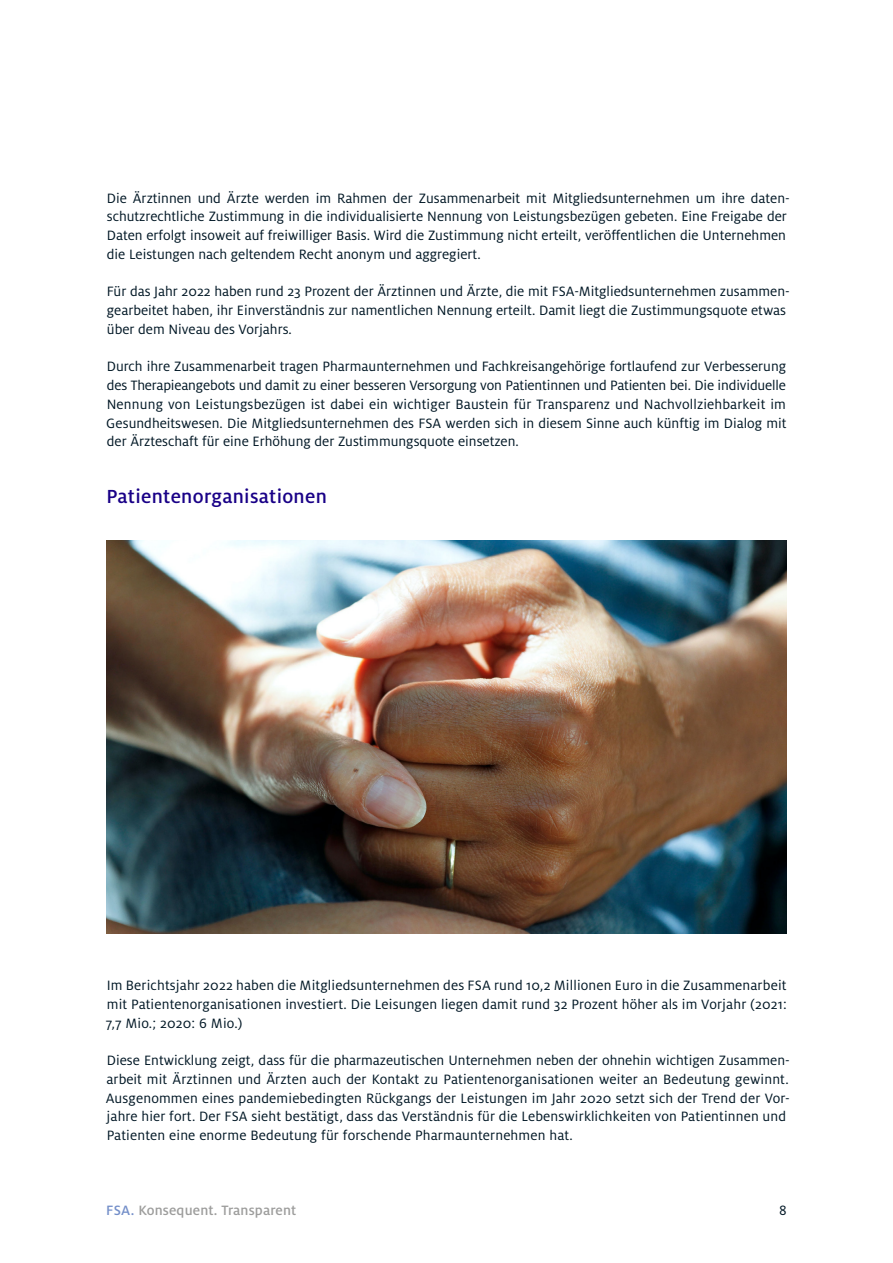
<style>
.page{position:relative;width:893px;height:1263px;background:#fff}
.page>*{position:absolute;margin:0;border:0;box-sizing:border-box;transform-origin:0 0}
.t1{font:500 21px "Milo Pro";letter-spacing:.015em;color:#190087}
.t2{font:15px/18.8px "Milo Pro";color:#001725}
.t3{font:500 15px "Milo Pro";letter-spacing:.01em;color:#9d9d9c}
.s1{color:#748fc9}
</style>
<div class="page">
<img style="left:106px;top:540px;width:681px;height:394px">
<p class="t2" style="left:107px;top:189px;width:684px">Die Ärztinnen und Ärzte werden im Rahmen der Zusammenarbeit mit Mitgliedsunternehmen um ihre daten&shy;schutzrechtliche Zustimmung in die individualisierte Nennung von Leistungsbezügen gebeten. Eine Freigabe der Daten erfolgt insoweit auf freiwilliger Basis. Wird die Zustimmung nicht erteilt, veröffentlichen die Unternehmen die Leistungen nach geltendem Recht anonym und aggregiert.</p>
<p class="t2" style="left:107px;top:282px;width:684px">Für das Jahr 2022 haben rund 23 Prozent der Ärztinnen und Ärzte, die mit FSA-Mitgliedsunternehmen zusammen&shy;gearbeitet haben, ihr Einverständnis zur namentlichen Nennung erteilt. Damit liegt die Zustimmungsquote etwas über dem Niveau des Vorjahrs.</p>
<p class="t2" style="left:106px;top:357px;width:682px;text-align:justify">Durch ihre Zusammenarbeit tragen Pharmaunternehmen und Fachkreisangehörige fortlaufend zur Verbesserung des Therapieangebots und damit zu einer besseren Versorgung von Patientinnen und Patienten bei. Die individuelle Nennung von Leistungsbezügen ist dabei ein wichtiger Baustein für Transparenz und Nachvollziehbarkeit im Gesundheitswesen. Die Mitgliedsunternehmen des FSA werden sich in diesem Sinne auch künftig im Dialog mit der Ärzteschaft für eine Erhöhung der Zustimmungsquote einsetzen.</p>
<h1 class="t1" style="left:107px;top:484px;width:222px">Patientenorganisationen</h1>
<p class="t2" style="left:106px;top:976px;width:682px;text-align:justify">Im Berichtsjahr 2022 haben die Mitgliedsunternehmen des FSA rund 10,2 Millionen Euro in die Zusammenarbeit mit Patientenorganisationen investiert. Die Leisungen liegen damit rund 32 Prozent höher als im Vorjahr (2021:<br>7,7 Mio.; 2020: 6 Mio.)</p>
<p class="t2" style="left:106px;top:1051px;width:685px">Diese Entwicklung zeigt, dass für die pharmazeutischen Unternehmen neben der ohnehin wichtigen Zusammen&shy;arbeit mit Ärztinnen und Ärzten auch der Kontakt zu Patientenorganisationen weiter an Bedeutung gewinnt.<br>Ausgenommen eines pandemiebedingten Rückgangs der Leistungen im Jahr 2020 setzt sich der Trend der Vor&shy;jahre hier fort. Der FSA sieht bestätigt, dass das Verständnis für die Lebenswirklichkeiten von Patientinnen und Patienten eine enorme Bedeutung für forschende Pharmaunternehmen hat.</p>
<p class="t3" style="left:106px;top:1202px;width:192px"><span class="s1">FSA.</span> Konsequent. Transparent</p>
<p class="t2" style="left:779px;top:1201px;width:9px">8</p>
</div>
